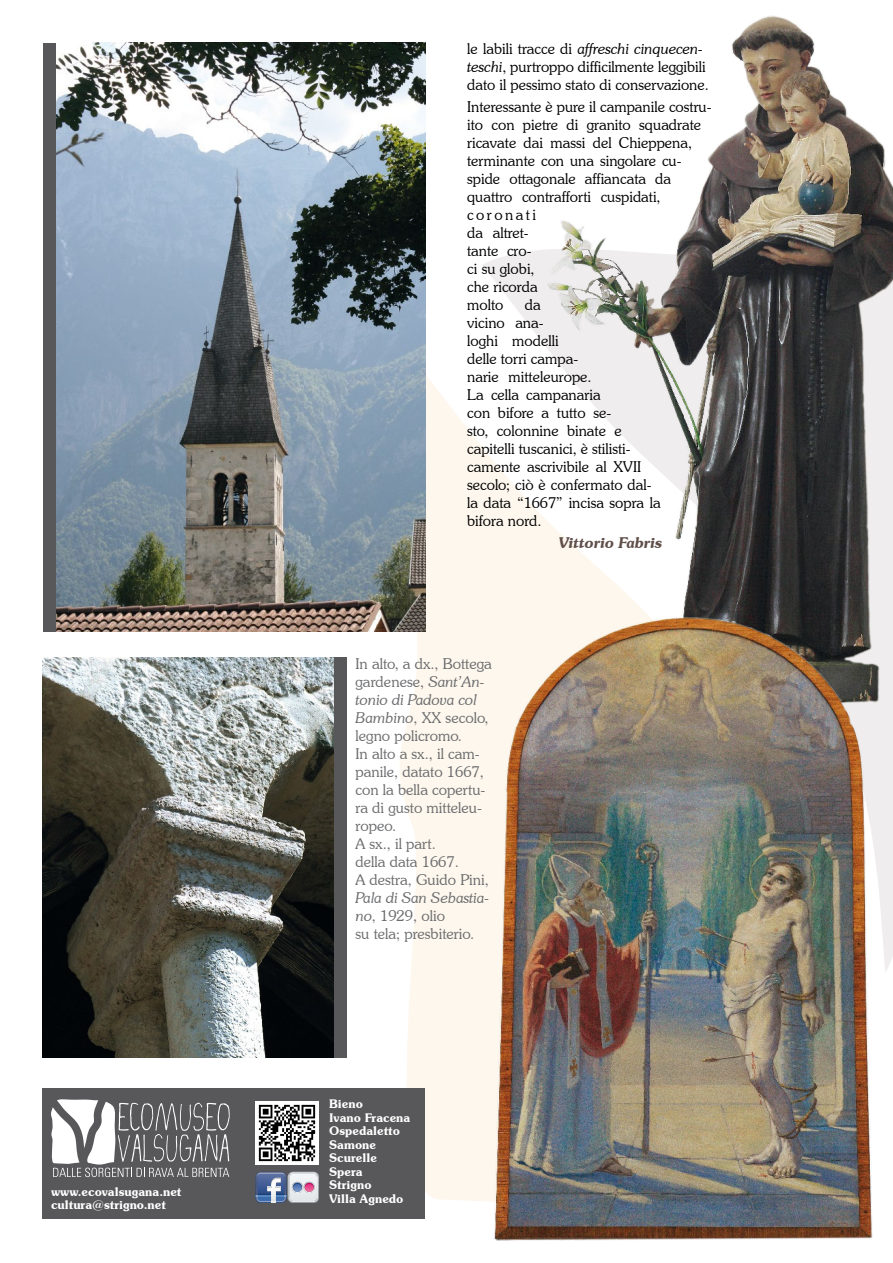
<style>
.page{position:relative;width:893px;height:1263px;background:#fff}
.page>*{position:absolute;margin:0;border:0;box-sizing:border-box;transform-origin:0 0}
.testo{font:300 15px/18px "Souvenir IT Cby BT";color:#000}
.didascalia{font:300 15px/18px "Souvenir IT Cby BT";color:#6b6c6e}
.firma{font:italic 600 15px "Souvenir IT Cby BT";color:#5f4d48}
.t1{font:600 12px "Souvenir IT Cby BT";color:#fff}
.s1{font-style:italic}
</style>
<div class="page">
<svg style="left:392px;top:368px;width:101px;height:834px;fill:#fdf7ed"></svg>
<svg style="left:482px;top:250px;width:411px;height:723px"></svg>
<img style="left:43px;top:657px;width:291px;height:401px">
<img style="left:56px;top:43px;width:369px;height:588px">
<img style="left:544px;top:15px;width:349px;height:740px">
<div style="left:43px;top:1089px;width:382px;height:130px;background:#58585a"></div>
<svg style="left:51px;top:1099px;width:179px;height:78px"></svg>
<img style="left:255px;top:1101px;width:64px;height:64px">
<svg style="left:255px;top:1172px;width:64px;height:31px;background:#9ba3bc"></svg>
<img style="left:493px;top:617px;width:379px;height:623px">
<div style="left:43px;top:43px;width:13px;height:588px;background:#58585a"></div>
<div style="left:334px;top:657px;width:13px;height:401px;background:#58585a"></div>
<p class="t1" style="left:51px;top:1184px;width:132px">www.ecovalsugana.net</p>
<p class="t1" style="left:51px;top:1197px;width:116px">cultura@strigno.net</p>
<p class="testo" style="left:467px;top:39px;width:243px">le labili tracce di <span class="s1">affreschi cinquecen&shy;teschi</span>, purtroppo difficilmente leggibili dato il pessimo stato di conservazione.</p>
<p class="testo" style="left:467px;top:98px;width:246px">Interessante è pure il campanile costru&shy;ito con pietre di granito squadrate ricavate dai massi del Chieppena, terminante con una singolare cu&shy;spide ottagonale affiancata da quattro contrafforti cuspidati, coronati<br>da altret-<br>tante cro-<br>ci su globi,<br>che ricorda<br>molto</p>
<p class="testo" style="left:467px;top:296px;width:195px;text-indent:58px">da<br>vicino ana-<br>loghi modelli<br>delle torri campa-<br>narie mitteleurope.<br>La cella campanaria<br>con bifore a tutto se-<br>sto, colonnine binate e capitelli tuscanici, è stilisti&shy;camente ascrivibile al XVII secolo; ciò è confermato dal&shy;la data “1667” incisa sopra la bifora nord.</p>
<p class="firma" style="left:559px;top:534px;width:105px">Vittorio Fabris</p>
<p class="didascalia" style="left:355px;top:654px;width:138px">In alto, a dx., Bottega gardenese, <span class="s1">Sant’An&shy;tonio di Padova col<br>Bambino</span>, XX secolo, legno policromo.</p>
<p class="didascalia" style="left:355px;top:744px;width:132px">In alto a sx., il cam&shy;panile, datato 1667, con la bella copertu&shy;ra di gusto mitteleu&shy;ropeo.</p>
<p class="didascalia" style="left:355px;top:834px;width:82px">A sx., il part.</p>
<p class="didascalia" style="left:355px;top:852px;width:105px">della data 1667.</p>
<p class="didascalia" style="left:355px;top:870px;width:135px;text-align:justify">A destra, Guido Pini, <span class="s1">Pala di San Sebastia&shy;no</span>, 1929, olio</p>
<p class="didascalia" style="left:355px;top:924px;width:120px">su tela; presbiterio.</p>
<p class="t1" style="left:329px;top:1096px;width:35px">Bieno</p>
<p class="t1" style="left:329px;top:1110px;width:83px">Ivano Fracena</p>
<p class="t1" style="left:329px;top:1123px;width:72px">Ospedaletto</p>
<p class="t1" style="left:329px;top:1137px;width:48px">Samone</p>
<p class="t1" style="left:329px;top:1150px;width:49px">Scurelle</p>
<p class="t1" style="left:329px;top:1164px;width:35px">Spera</p>
<p class="t1" style="left:329px;top:1177px;width:44px">Strigno</p>
<p class="t1" style="left:329px;top:1191px;width:76px">Villa Agnedo</p>
</div>
